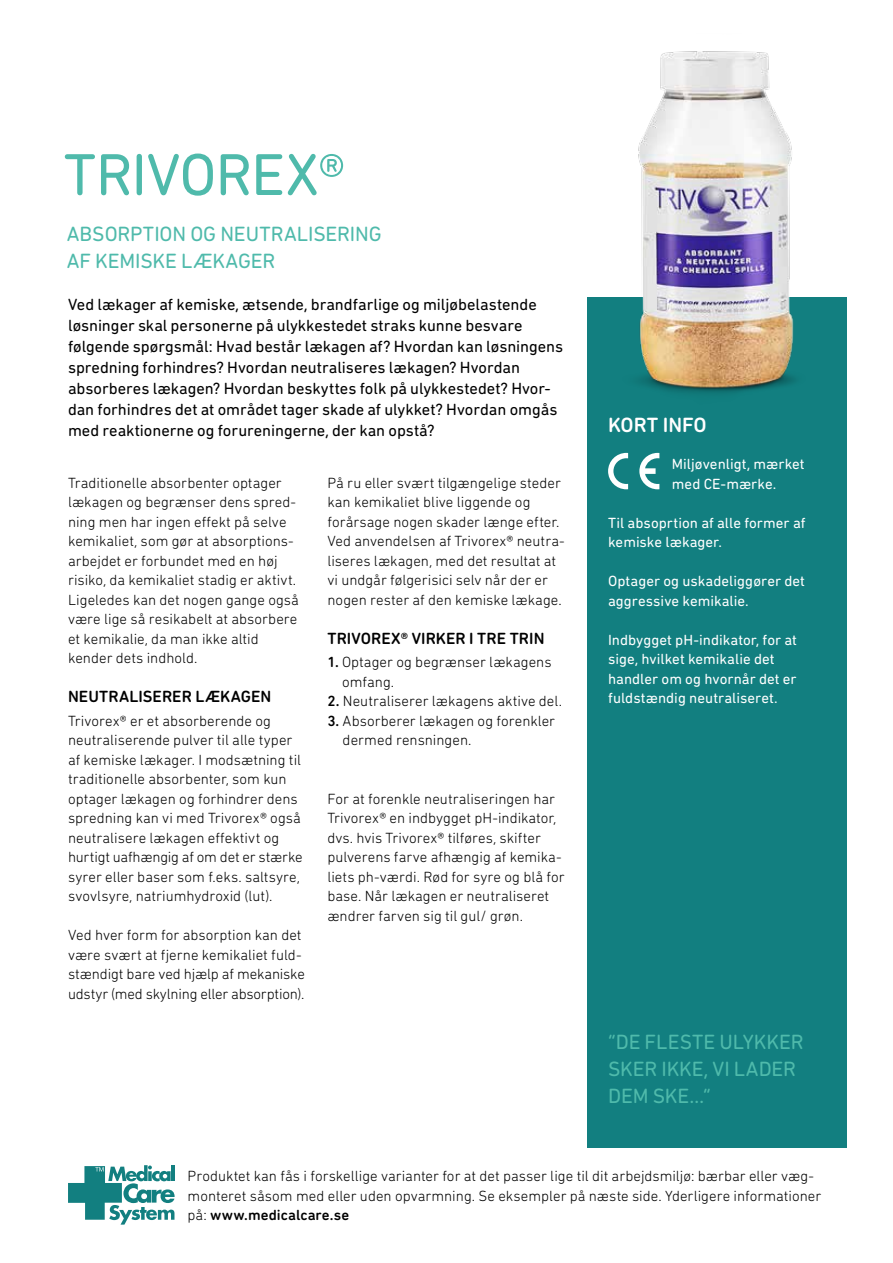
<style>
.page{position:relative;width:893px;height:1263px;background:#fff}
.page>*{position:absolute;margin:0;border:0;box-sizing:border-box;transform-origin:0 0}
.t1{font:60px "DIN Next Rounded LT Pro";letter-spacing:-.015em;color:#4fbaab}
.t2{font:21px/27px "DIN Next Rounded LT Pro";letter-spacing:-.005em;color:#4fbaab}
.t3{font:500 21px "DIN Next Rounded LT Pro";color:#fff}
.t4{font:16.5px/21px "DIN Next Rounded LT Pro";color:#000}
.t5{font:500 16.5px "DIN Next Rounded LT Pro";letter-spacing:.005em;color:#000}
.t6{font:300 15px/19.5px "DIN Next Rounded LT Pro";color:#000}
.t7{font:15px/19.5px "DIN Next Rounded LT Pro";color:#fff}
.s1{font-weight:500}
</style>
<div class="page">
<div style="left:587px;top:298px;width:259px;height:850px;background:#127f80"></div>
<img style="left:607px;top:51px;width:215px;height:342px">
<svg style="left:68px;top:1165px;width:107px;height:59px"></svg>
<svg style="left:608px;top:453px;width:20px;height:36px"></svg>
<svg style="left:639px;top:453px;width:20px;height:36px"></svg>
<h1 class="t1" style="left:64px;top:140px;width:283px">TRIVOREX®</h1>
<h2 class="t2" style="left:67px;top:220px;width:316px">ABSORPTION OG NEUTRALISERING<br>AF KEMISKE LÆKAGER</h2>
<p class="t4" style="left:68px;top:294px;width:497px">Ved lækager af kemiske, ætsende, brandfarlige og miljøbelastende løsninger skal personerne på ulykkestedet straks kunne besvare følgende spørgsmål: Hvad består lækagen af? Hvordan kan løsningens spredning forhindres? Hvordan neutraliseres lækagen? Hvordan absorberes lækagen? Hvordan beskyttes folk på ulykkestedet? Hvor&shy;dan forhindres det at området tager skade af ulykket? Hvordan omgås med reaktionerne og forureningerne, der kan opstå?</p>
<p class="t6" style="left:68px;top:472px;width:232px">Traditionelle absorbenter optager lækagen og begrænser dens spred&shy;ning men har ingen effekt på selve kemikaliet, som gør at absorptions&shy;arbejdet er forbundet med en høj risiko, da kemikaliet stadig er aktivt.<br>Ligeledes kan det nogen gange også være lige så resikabelt at absorbere et kemikalie, da man ikke altid kender dets indhold.</p>
<p class="t5" style="left:68px;top:687px;width:205px">NEUTRALISERER LÆKAGEN</p>
<p class="t6" style="left:68px;top:711px;width:236px">Trivorex® er et absorberende og neutraliserende pulver til alle typer af kemiske lækager. I modsætning til traditionelle absorbenter, som kun optager lækagen og forhindrer dens spredning kan vi med Trivorex® også neutralisere lækagen effektivt og hurtigt uafhængig af om det er stærke syrer eller baser som f.eks. saltsyre, svovlsyre, natriumhydroxid (lut).</p>
<p class="t6" style="left:68px;top:925px;width:238px">Ved hver form for absorption kan det være svært at fjerne kemikaliet fuld&shy;stændigt bare ved hjælp af mekaniske udstyr (med skylning eller absorption).</p>
<p class="t6" style="left:327px;top:472px;width:239px">På ru eller svært tilgængelige steder kan kemikaliet blive liggende og forårsage nogen skader længe efter.<br>Ved anvendelsen af Trivorex® neutra&shy;liseres lækagen, med det resultat at vi undgår følgerisici selv når der er nogen rester af den kemiske lækage.</p>
<p class="t5" style="left:327px;top:628px;width:219px">TRIVOREX® VIRKER I TRE TRIN</p>
<p class="t6" style="left:342px;top:652px;width:211px;text-indent:-15px"><span class="s1">1.</span> Optager og begrænser lækagens omfang.</p>
<p class="t6" style="left:327px;top:691px;width:236px"><span class="s1">2.</span> Neutraliserer lækagens aktive del.</p>
<p class="t6" style="left:343px;top:711px;width:214px;text-indent:-15px"><span class="s1">3.</span> Absorberer lækagen og forenkler dermed rensningen.</p>
<p class="t6" style="left:327px;top:789px;width:239px">For at forenkle neutraliseringen har Trivorex® en indbygget pH-indikator, dvs. hvis Trivorex® tilføres, skifter pulverens farve afhængig af kemika&shy;liets ph-værdi. Rød for syre og blå for base. Når lækagen er neutraliseret ændrer farven sig til gul/ grøn.</p>
<h2 class="t3" style="left:608px;top:413px;width:100px">KORT INFO</h2>
<p class="t7" style="left:672px;top:454px;width:134px">Miljøvenligt, mærket med CE-mærke.</p>
<p class="t7" style="left:608px;top:512px;width:199px">Til absoprtion af alle former af kemiske lækager.</p>
<p class="t7" style="left:608px;top:571px;width:198px">Optager og uskadeliggører det aggressive kemikalie.</p>
<p class="t7" style="left:608px;top:629px;width:190px">Indbygget pH-indikator, for at sige, hvilket kemikalie det handler om og hvornår det er fuldstændig neutraliseret.</p>
<h2 class="t2" style="left:608px;top:1028px;width:197px">”DE FLESTE ULYKKER<br>SKER IKKE, VI LADER<br>DEM SKE…”</h2>
<p class="t6" style="left:188px;top:1166px;width:635px">Produktet kan fås i forskellige varianter for at det passer lige til dit arbejdsmiljø: bærbar eller væg&shy;monteret såsom med eller uden opvarmning. Se eksempler på næste side. Yderligere informationer på: <span class="s1">www.medicalcare.se</span></p>
</div>
